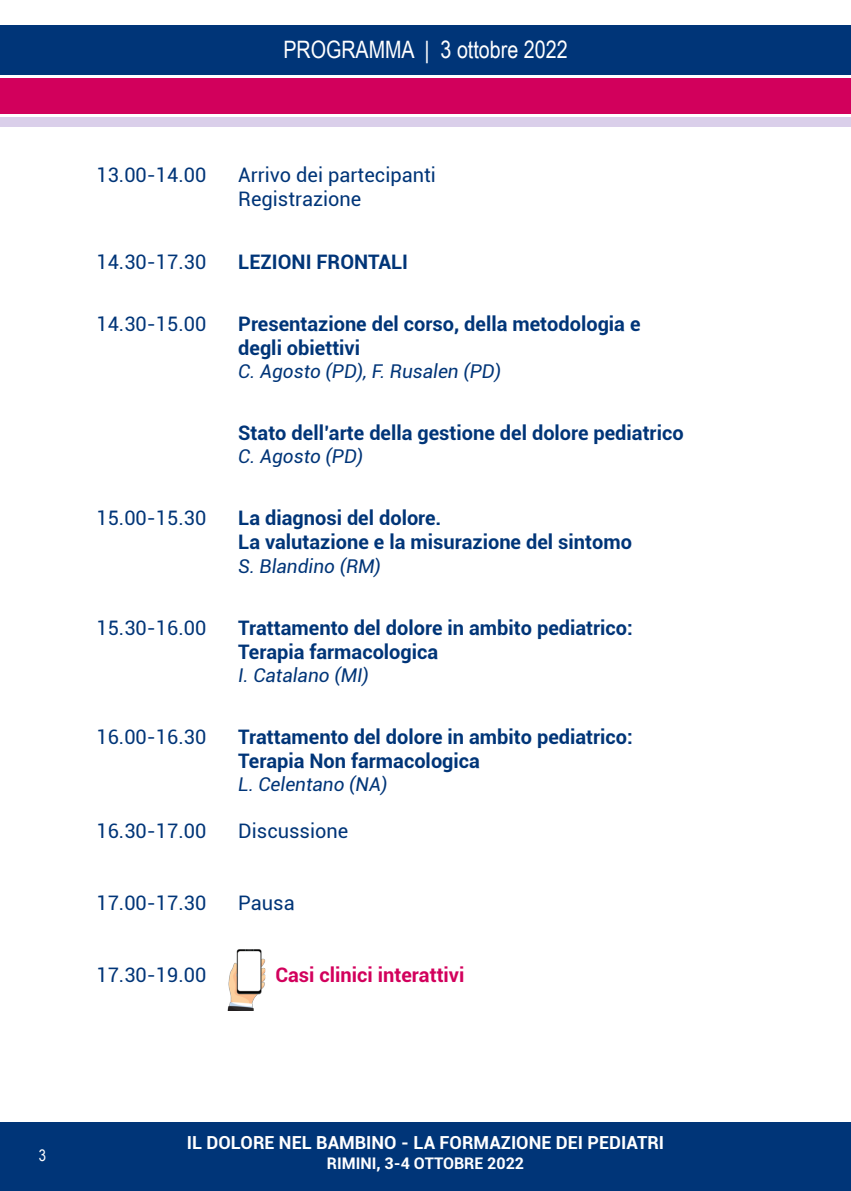
<style>
.page{position:relative;width:851px;height:1191px;background:#fff}
.page>*{position:absolute;margin:0;border:0;box-sizing:border-box;transform-origin:0 0}
.t1{font:24px "Arial Narrow";color:#fff}
.t2{font:700 20px/24px "Roboto";color:#003578}
.t3{font:20px "Roboto";color:#003578}
.t4{font:700 20px "Roboto";color:#d2005c}
.t5{font:italic 19px "Roboto";color:#003578}
.t6{font:700 18px "Roboto";color:#fff}
.t7{font:700 16px "Roboto";color:#fff}
.t8{font:16px "Arial Narrow";color:#fff}
</style>
<div class="page">
<div style="left:0;top:78px;width:850px;height:36px;background:#d2005c"></div>
<div style="left:0;top:26px;width:850px;height:49px;background:#003578"></div>
<div style="left:0;top:117px;width:850px;height:9px;background:#dacfea"></div>
<div style="left:0;top:1122px;width:850px;height:69px;background:#003578"></div>
<img style="left:227px;top:949px;width:39px;height:61px">
<p class="t1" style="left:283px;top:36px;width:286px">PROGRAMMA | 3 ottobre 2022</p>
<p class="t3" style="left:96px;top:163px;width:111px">13.00-14.00</p>
<p class="t3" style="left:238px;top:163px;width:199px">Arrivo dei partecipanti</p>
<p class="t3" style="left:238px;top:187px;width:125px">Registrazione</p>
<p class="t3" style="left:96px;top:250px;width:111px">14.30-17.30</p>
<p class="t2" style="left:238px;top:250px;width:171px">LEZIONI FRONTALI</p>
<p class="t3" style="left:96px;top:312px;width:111px">14.30-15.00</p>
<p class="t2" style="left:238px;top:312px;width:403px">Presentazione del corso, della metodologia e degli obiettivi</p>
<p class="t5" style="left:238px;top:360px;width:264px">C. Agosto (PD), F. Rusalen (PD)</p>
<p class="t2" style="left:238px;top:421px;width:447px">Stato dell’arte della gestione del dolore pediatrico</p>
<p class="t5" style="left:238px;top:446px;width:126px">C. Agosto (PD)</p>
<p class="t3" style="left:96px;top:507px;width:111px">15.00-15.30</p>
<p class="t2" style="left:238px;top:506px;width:205px">La diagnosi del dolore.</p>
<p class="t2" style="left:238px;top:530px;width:395px">La valutazione e la misurazione del sintomo</p>
<p class="t5" style="left:238px;top:555px;width:144px">S. Blandino (RM)</p>
<p class="t3" style="left:96px;top:616px;width:111px">15.30-16.00</p>
<p class="t2" style="left:238px;top:616px;width:396px">Trattamento del dolore in ambito pediatrico:<br>Terapia farmacologica</p>
<p class="t5" style="left:238px;top:664px;width:132px">I. Catalano (MI)</p>
<p class="t3" style="left:96px;top:725px;width:111px">16.00-16.30</p>
<p class="t2" style="left:238px;top:725px;width:396px">Trattamento del dolore in ambito pediatrico:<br>Terapia Non farmacologica</p>
<p class="t5" style="left:238px;top:773px;width:151px">L. Celentano (NA)</p>
<p class="t3" style="left:96px;top:819px;width:111px">16.30-17.00</p>
<p class="t3" style="left:238px;top:819px;width:112px">Discussione</p>
<p class="t3" style="left:96px;top:891px;width:111px">17.00-17.30</p>
<p class="t3" style="left:238px;top:891px;width:58px">Pausa</p>
<p class="t3" style="left:96px;top:963px;width:111px">17.30-19.00</p>
<p class="t4" style="left:275px;top:963px;width:191px">Casi clinici interattivi</p>
<p class="t8" style="left:39px;top:1145px;width:9px">3</p>
<p class="t6" style="left:187px;top:1132px;width:479px">IL DOLORE NEL BAMBINO - LA FORMAZIONE DEI PEDIATRI</p>
<p class="t7" style="left:327px;top:1154px;width:198px">RIMINI, 3-4 OTTOBRE 2022</p>
</div>
